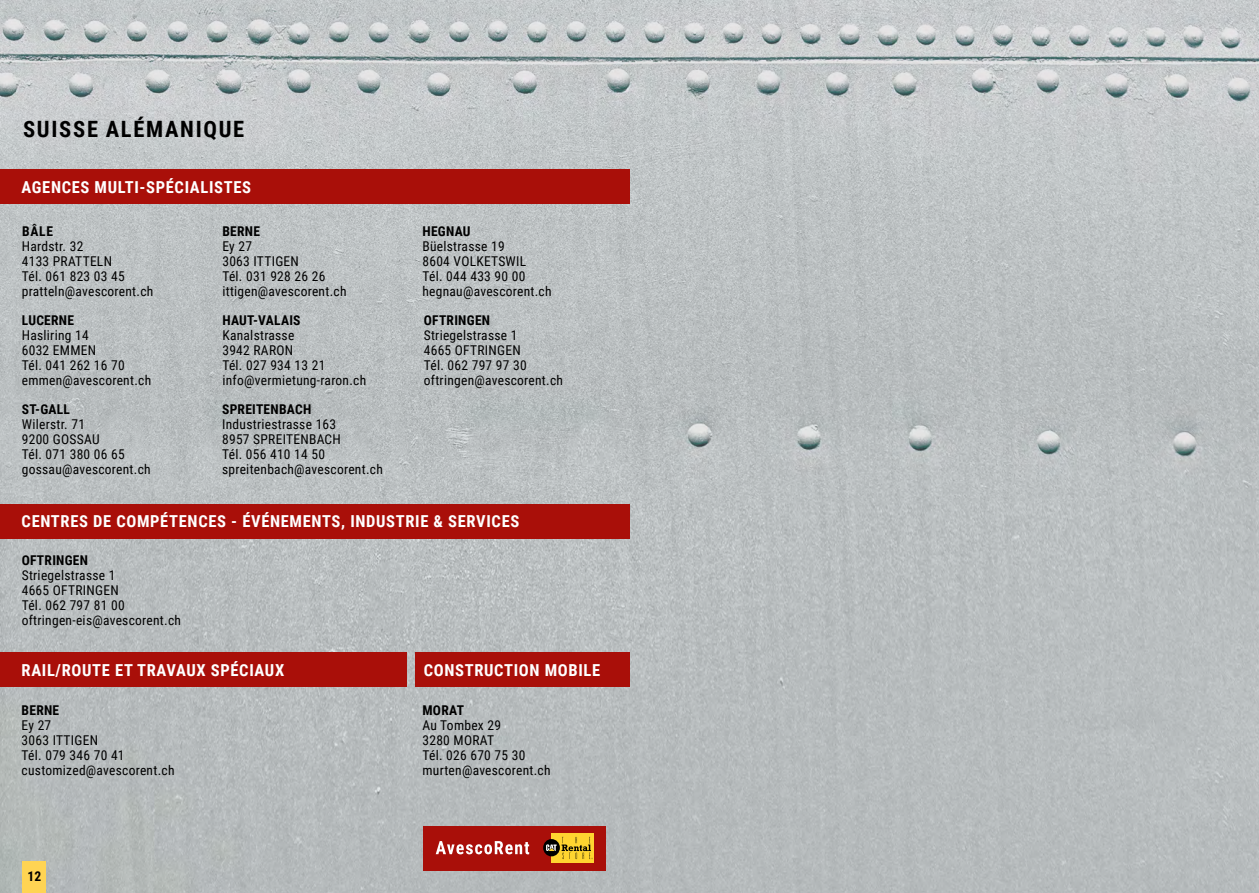
<style>
.page{position:relative;width:1259px;height:893px;background:#fff}
.page>*{position:absolute;margin:0;border:0;box-sizing:border-box;transform-origin:0 0}
.t1{font:700 22.5px "Roboto Condensed";letter-spacing:.075em;color:#000}
.t2{font:700 16.5px "Roboto Condensed";letter-spacing:.04em;color:#fff}
.t3{font:13.5px/15px "Roboto Condensed";letter-spacing:.02em;color:#000}
.t4{font:700 13.5px "Roboto Condensed";letter-spacing:.02em;color:#000}
</style>
<div class="page">
<img style="left:0;top:0;width:1259px;height:893px">
<div style="left:423px;top:827px;width:183px;height:44px;background:#a90f09"></div>
<div style="left:551px;top:833px;width:43px;height:30px;background:#ffd530"></div>
<svg style="left:543px;top:839px;width:17px;height:17px"></svg>
<svg style="left:546px;top:837px;width:47px;height:22px"></svg>
<svg style="left:436px;top:841px;width:93px;height:13px"></svg>
<div style="left:0;top:170px;width:629px;height:34px;background:#a90f09"></div>
<div style="left:0;top:505px;width:629px;height:34px;background:#a90f09"></div>
<div style="left:0;top:653px;width:406px;height:34px;background:#a90f09"></div>
<div style="left:415px;top:653px;width:214px;height:34px;background:#a90f09"></div>
<div style="left:23px;top:862px;width:23px;height:31px;background:#ffd453"></div>
<h1 class="t1" style="left:23px;top:113px;width:138px">SUISSE ALÉMANIQUE</h1>
<p class="t2" style="left:22px;top:175px;width:231px">AGENCES MULTI-SPÉCIALISTES</p>
<p class="t4" style="left:22px;top:221px;width:17px">BÂLE</p>
<p class="t3" style="left:22px;top:238px;width:133px">Hardstr. 32<br>4133 PRATTELN<br>Tél. 061 823 03 45 pratteln@avescorent.ch</p>
<p class="t4" style="left:22px;top:311px;width:54px">LUCERNE</p>
<p class="t3" style="left:22px;top:327px;width:131px">Hasliring 14<br>6032 EMMEN<br>Tél. 041 262 16 70 emmen@avescorent.ch</p>
<p class="t4" style="left:22px;top:400px;width:50px">ST-GALL</p>
<p class="t3" style="left:22px;top:416px;width:130px">Wilerstr. 71<br>9200 GOSSAU<br>Tél. 071 380 06 65 gossau@avescorent.ch</p>
<p class="t4" style="left:222px;top:221px;width:39px">BERNE</p>
<p class="t3" style="left:222px;top:238px;width:126px">Ey 27<br>3063 ITTIGEN<br>Tél. 031 928 26 26 ittigen@avescorent.ch</p>
<p class="t4" style="left:222px;top:311px;width:80px">HAUT-VALAIS</p>
<p class="t3" style="left:222px;top:327px;width:145px">Kanalstrasse<br>3942 RARON<br>Tél. 027 934 13 21 info@vermietung-raron.ch</p>
<p class="t4" style="left:222px;top:400px;width:91px">SPREITENBACH</p>
<p class="t3" style="left:222px;top:416px;width:162px">Industriestrasse 163<br>8957 SPREITENBACH<br>Tél. 056 410 14 50 spreitenbach@avescorent.ch</p>
<p class="t4" style="left:422px;top:221px;width:50px">HEGNAU</p>
<p class="t3" style="left:422px;top:238px;width:131px">Büelstrasse 19<br>8604 VOLKETSWIL<br>Tél. 044 433 90 00 hegnau@avescorent.ch</p>
<p class="t4" style="left:424px;top:311px;width:68px">OFTRINGEN</p>
<p class="t3" style="left:424px;top:327px;width:141px">Striegelstrasse 1<br>4665 OFTRINGEN<br>Tél. 062 797 97 30 oftringen@avescorent.ch</p>
<p class="t2" style="left:22px;top:510px;width:499px">CENTRES DE COMPÉTENCES - ÉVÉNEMENTS, INDUSTRIE &amp; SERVICES</p>
<p class="t4" style="left:22px;top:550px;width:68px">OFTRINGEN</p>
<p class="t3" style="left:22px;top:567px;width:161px">Striegelstrasse 1<br>4665 OFTRINGEN<br>Tél. 062 797 81 00 oftringen-eis@avescorent.ch</p>
<p class="t2" style="left:22px;top:658px;width:264px">RAIL/ROUTE ET TRAVAUX SPÉCIAUX</p>
<p class="t2" style="left:424px;top:658px;width:178px">CONSTRUCTION MOBILE</p>
<p class="t4" style="left:22px;top:701px;width:39px">BERNE</p>
<p class="t3" style="left:22px;top:718px;width:154px">Ey 27<br>3063 ITTIGEN<br>Tél. 079 346 70 41 customized@avescorent.ch</p>
<p class="t4" style="left:28px;top:867px;width:15px">12</p>
<p class="t4" style="left:422px;top:701px;width:43px">MORAT</p>
<p class="t3" style="left:422px;top:718px;width:130px">Au Tombex 29<br>3280 MORAT<br>Tél. 026 670 75 30 murten@avescorent.ch</p>
</div>
